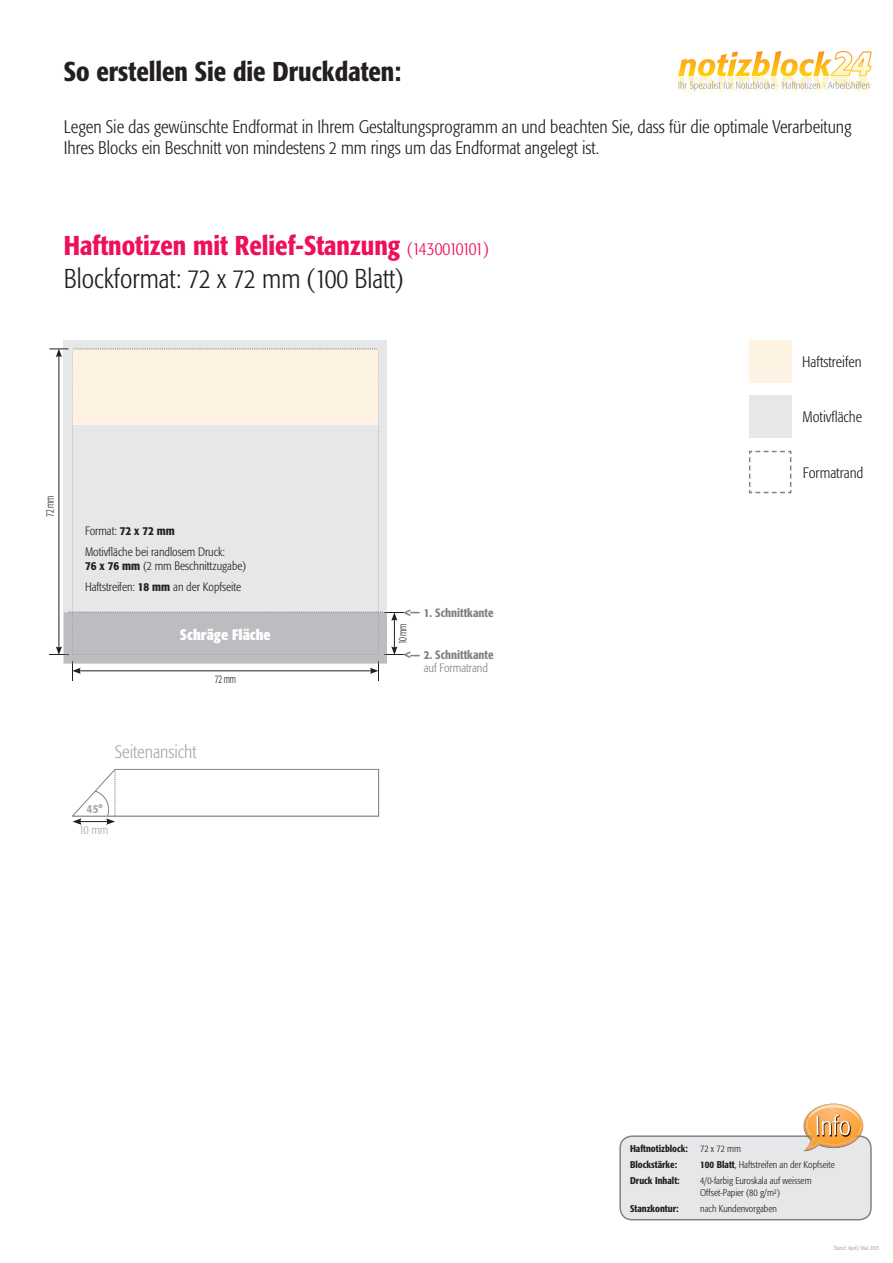
<style>
.page{position:relative;width:893px;height:1263px;background:#fff}
.page>*{position:absolute;margin:0;border:0;box-sizing:border-box;transform-origin:0 0}
.t1{font:500 condensed 27px/32.4px "Formata";color:#ee1059}
.t2{font:500 condensed 27px "Formata";color:#231f20}
.t3{font:300 condensed 18px/21.6px "Formata";color:#231f20}
.t4{font:300 condensed 18px "Formata";color:#a8a9ad}
.t5{font:300 condensed 15px "Formata";color:#231f20}
.t6{font:700 condensed 15px "Formata";color:#fff}
.t7{font:300 condensed 12px/20.9px "Formata";color:#231f20}
.t8{font:500 condensed 12px "Formata";color:#808285}
.t9{font:300 condensed 12px "Formata";color:#808285}
.t10{font:300 condensed 12px "Formata";color:#a8a9ad}
.t11{font:500 condensed 12px "Formata";color:#a8a9ad}
.t12{font:300 condensed 11.4px "Formata";letter-spacing:-.03em;color:#231f20;scale:.77 1}
.t13{font:300 condensed 9.75px/11.7px "Formata";color:#231f20}
.t14{font:500 condensed 9.75px "Formata";color:#231f20}
.t15{font:300 condensed 6px "Formata";color:#939598}
.s1{font-weight:300;font-size:18px}
.s2{font-weight:300;color:#231f20}
.s3{font-weight:500}
</style>
<div class="page">
<svg style="left:678px;top:51px;width:194px;height:41px"></svg>
<div style="left:749px;top:340px;width:42px;height:43px;background:#fef2e3"></div>
<div style="left:749px;top:395px;width:42px;height:43px;background:#e6e7e9"></div>
<svg style="left:749px;top:450px;width:43px;height:44px"></svg>
<svg style="left:619px;top:1103px;width:253px;height:117px"></svg>
<div style="left:64px;top:340px;width:323px;height:323px;background:#e6e7e9"></div>
<svg style="left:49px;top:349px;width:355px;height:331px"></svg>
<svg style="left:72px;top:769px;width:307px;height:56px"></svg>
<h1 class="t2" style="left:64px;top:55px;width:339px">So erstellen Sie die Druckdaten:</h1>
<p class="t3" style="left:64px;top:116px;width:789px">Legen Sie das gewünschte Endformat in Ihrem Gestaltungsprogramm an und beachten Sie, dass für die optimale Verarbeitung<br>Ihres Blocks ein Beschnitt von mindestens 2 mm rings um das Endformat angelegt ist.</p>
<h1 class="t1" style="left:64px;top:229px;width:427px">Haftnotizen mit Relief-Stanzung <span class="s1">(1430010101)<br></span><span class="s2">Blockformat: 72 x 72 mm (100 Blatt)</span></h1>
<p class="t12" style="left:43px;top:517px;width:29px;rotate:-90deg">72 mm</p>
<p class="t7" style="left:85px;top:521px;width:141px">Format: <span class="s3">72 x 72 mm<br></span>Motivfläche bei randlosem Druck:</p>
<p class="t7" style="left:85px;top:556px;width:163px"><span class="s3">76 x 76 mm</span> (2 mm Beschnittzugabe)<br>Haftstreifen: <span class="s3">18 mm</span> an der Kopfseite</p>
<p class="t6" style="left:180px;top:626px;width:92px">Schräge Fläche</p>
<p class="t12" style="left:215px;top:672px;width:29px">72 mm</p>
<p class="t4" style="left:115px;top:741px;width:83px">Seitenansicht</p>
<p class="t11" style="left:87px;top:801px;width:17px">45°</p>
<p class="t10" style="left:79px;top:823px;width:31px">10 mm</p>
<p class="t8" style="left:405px;top:605px;width:90px">&lt;- 1. Schnittkante</p>
<p class="t8" style="left:405px;top:648px;width:90px">&lt;- 2. Schnittkante</p>
<p class="t9" style="left:424px;top:661px;width:66px">auf Formatrand</p>
<p class="t12" style="left:396px;top:644px;width:28px;rotate:-90deg">10 mm</p>
<p class="t5" style="left:802px;top:353px;width:61px">Haftstreifen</p>
<p class="t5" style="left:802px;top:408px;width:61px">Motivfläche</p>
<p class="t5" style="left:803px;top:464px;width:62px">Formatrand</p>
<p class="t14" style="left:630px;top:1143px;width:59px">Haftnotizblock:</p>
<p class="t13" style="left:700px;top:1143px;width:42px">72 x 72 mm</p>
<p class="t14" style="left:630px;top:1158px;width:49px">Blockstärke:</p>
<p class="t13" style="left:700px;top:1159px;width:136px"><span class="s3">100 Blatt</span>, Haftstreifen an der Kopfseite</p>
<p class="t14" style="left:630px;top:1174px;width:51px">Druck Inhalt:</p>
<p class="t13" style="left:700px;top:1175px;width:113px">4/0-farbig Euroskala auf weissem<br>Offset-Papier (80 g/m²)</p>
<p class="t14" style="left:630px;top:1202px;width:50px">Stanzkontur:</p>
<p class="t13" style="left:700px;top:1202px;width:78px">nach Kundenvorgaben</p>
<p class="t15" style="left:834px;top:1244px;width:47px">Stand: April / Mai 2013</p>
</div>
